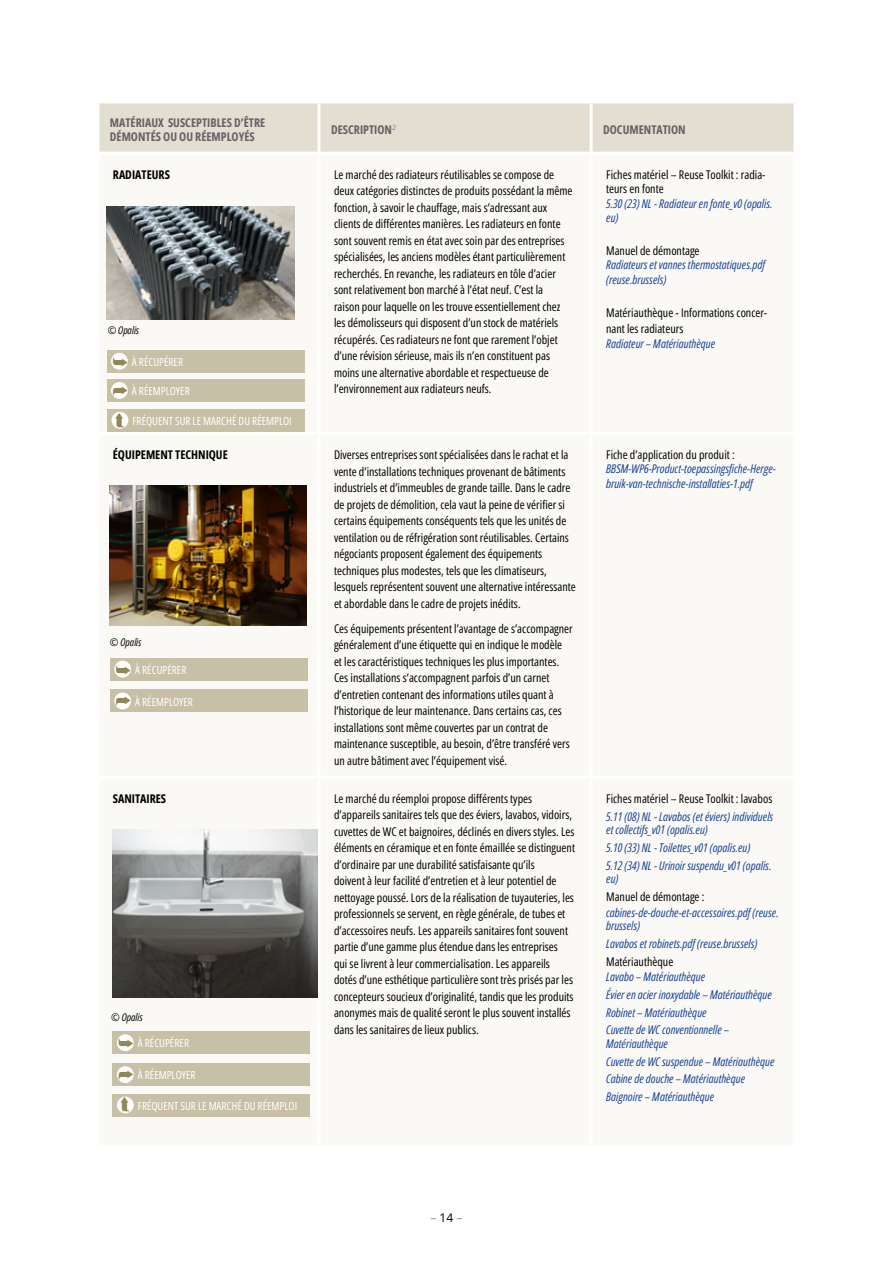
<style>
.page{position:relative;width:893px;height:1263px;background:#fff}
.page>*{position:absolute;margin:0;border:0;box-sizing:border-box;transform-origin:0 0}
.t1{font:12px/16.5px "Open Sans Condensed";color:#000}
.t2{font:italic 12px/17.7px "Open Sans Condensed";color:#164194}
.t3{font:700 12px/14.4px "Open Sans Condensed";color:#696064}
.t4{font:700 12px "Open Sans Condensed";color:#000}
.t5{font:12px "Open Sans";color:#908957}
.t6{font:11.25px "Open Sans Condensed";color:#fff}
.t7{font:italic 10.5px "Open Sans Condensed";color:#000}
.s1{color:#908957}
.s2{color:#000}
</style>
<div class="page">
<div style="left:99px;top:103px;width:695px;height:49px;background:#e2ded2"></div>
<hr style="left:317px;top:103px;width:3px;height:49px;background:#fff">
<hr style="left:590px;top:103px;width:3px;height:49px;background:#fff">
<img style="left:107px;top:207px;width:187px;height:112px">
<div style="left:107px;top:350px;width:197px;height:23px;background:#c7c0a6"></div>
<div style="left:111px;top:353px;width:17px;height:17px;background:#fff;border-radius:50%"></div>
<div style="left:107px;top:379px;width:197px;height:23px;background:#c7c0a6"></div>
<div style="left:111px;top:382px;width:17px;height:17px;background:#fff;border-radius:50%"></div>
<div style="left:107px;top:409px;width:198px;height:23px;background:#c7c0a6"></div>
<div style="left:112px;top:412px;width:16px;height:17px;background:#fff;border-radius:50%"></div>
<img style="left:109px;top:486px;width:198px;height:140px">
<img style="left:112px;top:829px;width:205px;height:169px">
<div style="left:113px;top:1031px;width:197px;height:23px;background:#c7c0a6"></div>
<div style="left:117px;top:1034px;width:17px;height:17px;background:#fff;border-radius:50%"></div>
<div style="left:113px;top:1063px;width:197px;height:23px;background:#c7c0a6"></div>
<div style="left:117px;top:1066px;width:17px;height:17px;background:#fff;border-radius:50%"></div>
<div style="left:113px;top:1093px;width:197px;height:23px;background:#c7c0a6"></div>
<div style="left:117px;top:1096px;width:17px;height:17px;background:#fff;border-radius:50%"></div>
<div style="left:110px;top:658px;width:198px;height:22px;background:#c7c0a6"></div>
<div style="left:114px;top:661px;width:17px;height:16px;background:#fff;border-radius:50%"></div>
<div style="left:110px;top:689px;width:198px;height:23px;background:#c7c0a6"></div>
<div style="left:114px;top:692px;width:17px;height:17px;background:#fff;border-radius:50%"></div>
<p class="t3" style="left:110px;top:115px;width:157px">MATÉRIAUX SUSCEPTIBLES D’ÊTRE<br>DÉMONTÉS OU OU RÉEMPLOYÉS</p>
<p class="t3" style="left:331px;top:122px;width:67px">DESCRIPTION<sup>2</sup></p>
<p class="t3" style="left:603px;top:122px;width:84px">DOCUMENTATION</p>
<p class="t4" style="left:113px;top:166px;width:59px">RADIATEURS</p>
<p class="t1" style="left:334px;top:166px;width:240px">Le marché des radiateurs réutilisables se compose de deux catégories distinctes de produits possédant la même fonction, à savoir le chauffage, mais s’adressant aux clients de différentes manières. Les radiateurs en fonte sont souvent remis en état avec soin par des entreprises spécialisées, les anciens modèles étant particulièrement recherchés. En revanche, les radiateurs en tôle d’acier sont relativement bon marché à l’état neuf. C’est la<br>raison pour laquelle on les trouve essentiellement chez les démolisseurs qui disposent d’un stock de matériels récupérés. Ces radiateurs ne font que rarement l’objet d’une révision sérieuse, mais ils n’en constituent pas moins une alternative abordable et respectueuse de l’environnement aux radiateurs neufs.</p>
<p class="t1" style="left:606px;top:167px;width:161px;line-height:14.4px">Fiches matériel – Reuse Toolkit : radia&shy;teurs en fonte</p>
<p class="t2" style="left:606px;top:196px;width:168px;line-height:14.4px">5.30 (23) NL - Radiateur en fonte_v0 (opalis. eu)</p>
<p class="t1" style="left:606px;top:242px;width:95px">Manuel de démontage</p>
<p class="t2" style="left:606px;top:257px;width:160px;line-height:14.4px">Radiateurs et vannes thermostatiques.pdf (reuse.brussels)</p>
<p class="t1" style="left:606px;top:304px;width:163px">Matériauthèque - Informations concer&shy;nant les radiateurs</p>
<p class="t2" style="left:606px;top:334px;width:111px">Radiateur – Matériauthèque</p>
<p class="t7" style="left:108px;top:322px;width:33px">© Opalis</p>
<p class="t6" style="left:112px;top:354px;width:72px"><span class="s1">➥</span> À RÉCUPÉRER</p>
<p class="t6" style="left:112px;top:383px;width:79px"><span class="s1">➦</span> À RÉEMPLOYER</p>
<p class="t6" style="left:132px;top:413px;width:161px">FRÉQUENT SUR LE MARCHÉ DU RÉEMPLOI</p>
<p class="t4" style="left:113px;top:446px;width:116px">ÉQUIPEMENT TECHNIQUE</p>
<p class="t1" style="left:334px;top:446px;width:243px">Diverses entreprises sont spécialisées dans le rachat et la vente d’installations techniques provenant de bâtiments industriels et d’immeubles de grande taille. Dans le cadre de projets de démolition, cela vaut la peine de vérifier si certains équipements conséquents tels que les unités de ventilation ou de réfrigération sont réutilisables. Certains négociants proposent également des équipements techniques plus modestes, tels que les climatiseurs, lesquels représentent souvent une alternative intéressante et abordable dans le cadre de projets inédits.</p>
<p class="t1" style="left:334px;top:620px;width:240px">Ces équipements présentent l’avantage de s’accompagner généralement d’une étiquette qui en indique le modèle et les caractéristiques techniques les plus importantes.<br>Ces installations s’accompagnent parfois d’un carnet d’entretien contenant des informations utiles quant à l’historique de leur maintenance. Dans certains cas, ces installations sont même couvertes par un contrat de maintenance susceptible, au besoin, d’être transféré vers un autre bâtiment avec l’équipement visé.</p>
<p class="t7" style="left:110px;top:635px;width:33px">© Opalis</p>
<p class="t6" style="left:116px;top:662px;width:72px"><span class="s1">➥</span> À RÉCUPÉRER</p>
<p class="t6" style="left:116px;top:694px;width:79px"><span class="s1">➦</span> À RÉEMPLOYER</p>
<p class="t1" style="left:606px;top:446px;width:130px">Fiche d’application du produit :</p>
<p class="t2" style="left:606px;top:461px;width:171px;line-height:14.4px">BBSM-WP6-Product-toepassingsfiche-Herge&shy;bruik-van-technische-installaties-1.pdf</p>
<p class="t4" style="left:113px;top:790px;width:55px">SANITAIRES</p>
<p class="t1" style="left:334px;top:790px;width:243px">Le marché du réemploi propose différents types d’appareils sanitaires tels que des éviers, lavabos, vidoirs, cuvettes de WC et baignoires, déclinés en divers styles. Les éléments en céramique et en fonte émaillée se distinguent d’ordinaire par une durabilité satisfaisante qu’ils<br>doivent à leur facilité d’entretien et à leur potentiel de nettoyage poussé. Lors de la réalisation de tuyauteries, les professionnels se servent, en règle générale, de tubes et d’accessoires neufs. Les appareils sanitaires font souvent partie d’une gamme plus étendue dans les entreprises<br>qui se livrent à leur commercialisation. Les appareils dotés d’une esthétique particulière sont très prisés par les concepteurs soucieux d’originalité, tandis que les produits anonymes mais de qualité seront le plus souvent installés dans les sanitaires de lieux publics.</p>
<p class="t1" style="left:606px;top:790px;width:168px">Fiches matériel – Reuse Toolkit : lavabos</p>
<p class="t2" style="left:606px;top:809px;width:169px;line-height:13.5px">5.11 (08) NL - Lavabos (et éviers) individuels et collectifs_v01 (opalis.eu)</p>
<p class="t2" style="left:606px;top:838px;width:167px">5.10 (33) NL - Toilettes_v01 (opalis.eu)<br>5.12 (34) NL - Urinoir suspendu_v01 (opalis.</p>
<p class="t2" style="left:606px;top:870px;width:14px">eu)</p>
<p class="t1" style="left:606px;top:888px;width:100px">Manuel de démontage :</p>
<p class="t2" style="left:606px;top:905px;width:174px;line-height:13.5px">cabines-de-douche-et-accessoires.pdf (reuse. brussels)</p>
<p class="t2" style="left:606px;top:934px;width:153px">Lavabos et robinets.pdf (reuse.brussels)</p>
<p class="t1" style="left:606px;top:953px;width:69px">Matériauthèque</p>
<p class="t2" style="left:606px;top:968px;width:167px">Lavabo – Matériauthèque<br>Évier en acier inoxydable – Matériauthèque<br>Robinet – Matériauthèque<br>Cuvette de WC conventionnelle –</p>
<p class="t2" style="left:606px;top:1034px;width:170px">Matériauthèque<br>Cuvette de WC suspendue – Matériauthèque<br>Cabine de douche – Matériauthèque<br>Baignoire – Matériauthèque</p>
<p class="t7" style="left:111px;top:1010px;width:33px">© Opalis</p>
<p class="t6" style="left:118px;top:1036px;width:72px"><span class="s1">➥</span> À RÉCUPÉRER</p>
<p class="t6" style="left:118px;top:1067px;width:79px"><span class="s1">➦</span> À RÉEMPLOYER</p>
<p class="t6" style="left:138px;top:1098px;width:161px">FRÉQUENT SUR LE MARCHÉ DU RÉEMPLOI</p>
<p class="t5" style="left:430px;top:1209px;width:33px">– <span class="s2">14</span> –</p>
</div>
